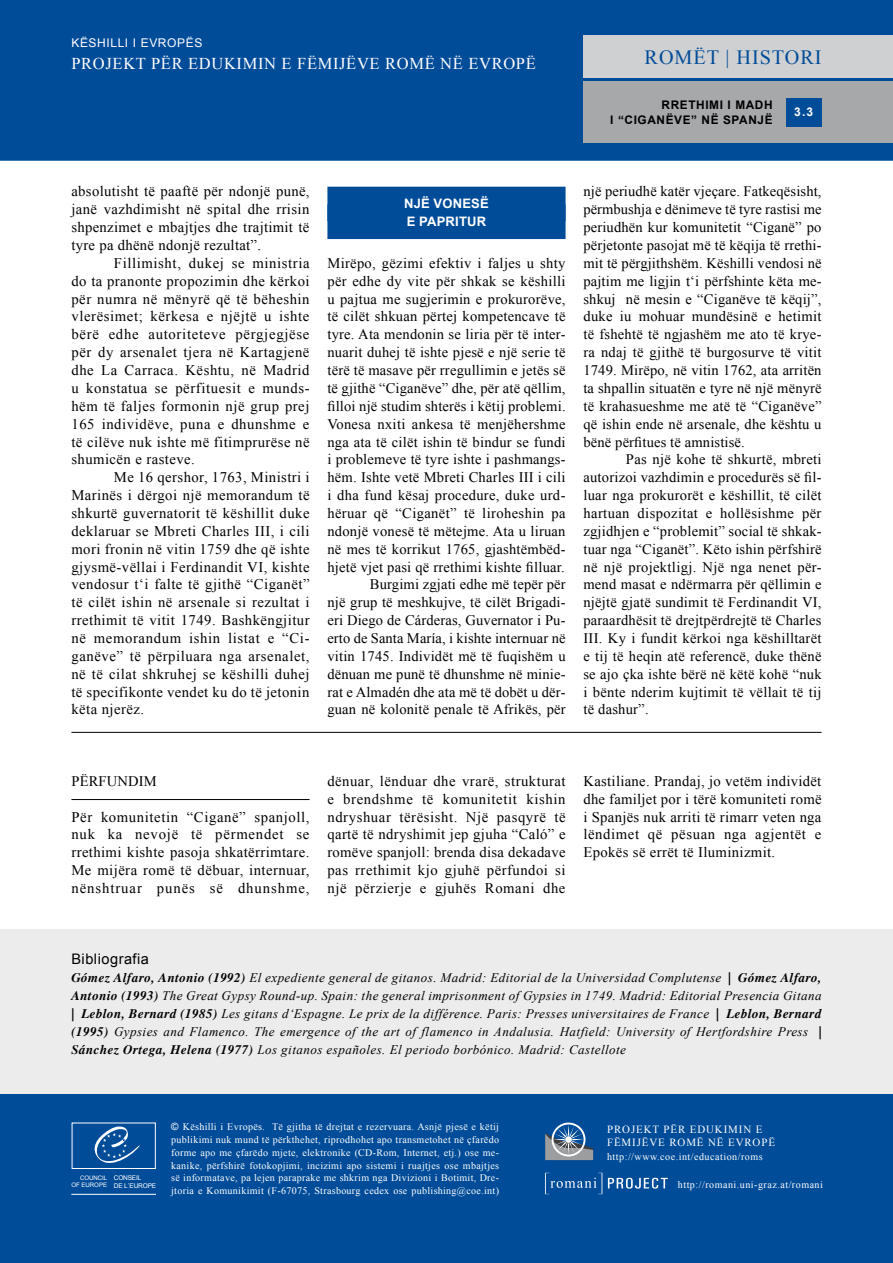
<style>
.page{position:relative;width:893px;height:1263px;background:#fff}
.page>*{position:absolute;margin:0;border:0;box-sizing:border-box;transform-origin:0 0}
.t1{font:20.25px "Times New Roman";letter-spacing:.045em;color:#004c99}
.t2{font:16.5px "Times New Roman";letter-spacing:.04em;color:#fff}
.t3{font:14.7px/17.9px "Times New Roman";letter-spacing:.03em;color:#000;text-align:justify}
.t4{font:14.55px/17.9px "Times New Roman";letter-spacing:.015em;color:#000;text-align:justify}
.t5{font:14.55px "Arial";letter-spacing:.035em;color:#000}
.t6{font:italic 13.05px/17.9px "Times New Roman";letter-spacing:.035em;color:#000;text-align:justify}
.t7{font:700 13.05px "Arial";letter-spacing:.015em;color:#fff}
.t8{font:12px "Arial";letter-spacing:.05em;color:#fff}
.t9{font:700 12px "Arial";color:#fff}
.t10{font:700 11.85px/15px "Arial";letter-spacing:.05em;color:#000;text-align:right}
.t11{font:10.95px/13.5px "Times New Roman";letter-spacing:.08em;color:#fff}
.t12{font:10.05px/12.8px "Times New Roman";letter-spacing:.03em;color:#fff;text-align:justify}
.t13{font:10.05px "Times New Roman";letter-spacing:.05em;color:#fff}
.t14{font:6.45px/7.6px "Arial";letter-spacing:-.025em;color:#fff}
.t15{font:6.15px/7.6px "Arial";letter-spacing:-.01em;color:#fff;text-align:right}
.s1{font-weight:700}
.s2{font-family:"Arial"}
</style>
<div class="page">
<div style="left:0;top:929px;width:893px;height:169px;background:#ececed"></div>
<div style="left:327px;top:187px;width:239px;height:34px;background:#004c99"></div>
<div style="left:327px;top:205px;width:239px;height:34px;background:#004c99"></div>
<hr style="left:71px;top:732px;width:750px;height:1px;background:#000">
<hr style="left:71px;top:799px;width:239px;height:1px;background:#000">
<div style="left:0;top:0;width:893px;height:161px;background:#004c99"></div>
<div style="left:583px;top:81px;width:310px;height:62px;background:#a7a8aa"></div>
<div style="left:583px;top:36px;width:310px;height:42px;background:#cfd0d1"></div>
<div style="left:786px;top:98px;width:35px;height:28px;background:#004c99"></div>
<div style="left:0;top:1094px;width:893px;height:169px;background:#004c99"></div>
<svg style="left:545px;top:1173px;width:57px;height:21px"></svg>
<svg style="left:608px;top:1178px;width:60px;height:10px"></svg>
<hr style="left:71px;top:1194px;width:85px;height:1px;background:#fff">
<svg style="left:90px;top:1126px;width:50px;height:43px"></svg>
<svg style="left:545px;top:1122px;width:48px;height:38px"></svg>
<p class="t8" style="left:71px;top:35px;width:132px">KËSHI LLI I EVROPËS</p>
<p class="t2" style="left:71px;top:52px;width:22px">Projekt</p>
<p class="t2" style="left:151px;top:52px;width:353px">Për Edukimin e fëmijëve romë nË Evrop</p>
<p class="t2" style="left:526px;top:52px;width:12px">ë</p>
<h1 class="t1" style="left:645px;top:44px;width:177px">ROMËT | HISTORI</h1>
<p class="t9" style="left:794px;top:104px;width:21px">3.3</p>
<p class="t10" style="left:610px;top:98px;width:164px">RRETHIMI I MADH<br>I “CIGANËVE” NË SPANJË</p>
<p class="t3" style="left:71px;top:182px;width:240px">absolutisht të paaftë për ndonjë punë, janë vazhdimisht në spital dhe rrisin shpenzimet e mbajtjes dhe trajtimit të tyre pa dhënë ndonjë rezultat”.</p>
<p class="t3" style="left:71px;top:254px;width:240px;text-indent:43px">Fillimisht, dukej se ministria do ta pranonte propozimin dhe kërkoi për numra në mënyrë që të bëheshin vlerësimet; kërkesa e njëjtë u ishte bërë edhe autoriteteve përgjegjëse për dy arsenalet tjera në Kartagjenë dhe La Carraca. Kështu, në Madrid u konstatua se përfituesit e munds&shy;hëm të faljes formonin një grup prej 165 individëve, puna e dhunshme e të cilëve nuk ishte më fitimprurëse në shumicën e rasteve.</p>
<p class="t3" style="left:71px;top:468px;width:240px;text-indent:43px">Me 16 qershor, 1763, Ministri i Marinës i dërgoi një memorandum të shkurtë guvernatorit të këshillit duke deklaruar se Mbreti Charles III , i cili mori fronin në vitin 1759 dhe që ishte gjysmë-vëllai i Ferdinandit VI , kishte vendosur t‘i falte të gjithë “Ciganët” të cilët ishin në arsenale si rezultat i rrethimit të vitit 1749. Bashkëngjitur në memorandum ishin listat e “Ci&shy;ganëve” të përpiluara nga arsenalet, në të cilat shkruhej se këshilli duhej të specifikonte vendet ku do të jetonin këta njerëz.</p>
<p class="t7" style="left:404px;top:195px;width:10px">NJË</p>
<p class="t7" style="left:433px;top:195px;width:55px">VONESË</p>
<p class="t7" style="left:407px;top:213px;width:22px">E PAP</p>
<p class="t7" style="left:446px;top:213px;width:42px">RITUR</p>
<p class="t4" style="left:327px;top:254px;width:240px;text-align:right">Mirëpo, gëzimi efektiv i faljes u shty për edhe dy vite për shkak se këshilli u pajtua me sugjerimin e prokurorëve, të cilët shkuan përtej kompetencave të tyre. Ata mendonin se liria për të inter&shy;nuarit duhej të ishte pjesë e një serie të tërë të masave për rregullimin e jetës së të gjithë “Ciganëve” dhe, për atë qëllim, filloi një studim shterës i këtij problemi.<br>Vonesa nxiti ankesa të menjëhershme nga ata të cilët ishin të bindur se fundi i problemeve të tyre ishte i pashmangs&shy;hëm. Ishte vetë Mbreti Charles III i cili i dha fund kësaj procedure, duke urd&shy;hëruar që “Ciganët” të liroheshin pa ndonjë vonesë të mëtejme. Ata u liruan në mes të korrikut 1765, gjashtëmbëd&shy;hjetë vjet pasi që rrethimi kishte filluar.<br>Burgimi zgjati edhe më tepër për<br>një grup të meshkujve, të cilët Brigadi&shy;eri Diego de Cárderas, Guvernator i Pu&shy;erto de Santa María, i kishte internuar në vitin 1745. Individët më të fuqishëm u dënuan me punë të dhunshme në minie&shy;rat e Almadén dhe ata më të dobët u dër&shy;guan në kolonitë penale të Afrikës, për</p>
<p class="t4" style="left:583px;top:182px;width:240px">një periudhë katër vjeçare. Fatkeqësisht, përmbushja e dënimeve të tyre rastisi me periudhën kur komunitetit “Ciganë” po përjetonte pasojat më të këqija të rrethi&shy;mit të përgjithshëm. Këshilli vendosi në pajtim me ligjin t‘i përfshinte këta me&shy;shkuj në mesin e “Ciganëve të këqij”, duke iu mohuar mundësinë e hetimit të fshehtë të ngjashëm me ato të krye&shy;ra ndaj të gjithë të burgosurve të vitit 1749. Mirëpo, në vitin 1762, ata arritën ta shpallin situatën e tyre në një mënyrë të krahasueshme me atë të “Ciganëve” që ishin ende në arsenale, dhe kështu u bënë përfitues të amnistisë.</p>
<p class="t4" style="left:583px;top:450px;width:240px;text-indent:43px">Pas një kohe të shkurtë, mbreti autorizoi vazhdimin e procedurës së fil&shy;luar nga prokurorët e këshillit, të cilët hartuan dispozitat e hollësishme për zgjidhjen e “problemit” social të shkak&shy;tuar nga “Ciganët”. Këto ishin përfshirë në një projektligj. Një nga nenet për&shy;mend masat e ndërmarra për qëllimin e njëjtë gjatë sundimit të Ferdinandit VI , paraardhësit të drejtpërdrejtë të Charles III . Ky i fundit kërkoi nga këshilltarët e tij të heqin atë referencë, duke thënë se ajo çka ishte bërë në këtë kohë “nuk i bënte nderim kujtimit të vëllait të tij të dashur”.</p>
<p class="t4" style="left:71px;top:772px;width:38px">PËRFUNDIM</p>
<p class="t3" style="left:71px;top:807px;width:240px">Për komunitetin “Ciganë” spanjoll, nuk ka nevojë të përmendet se rrethimi kishte pasoja shkatërrimtare.<br>Me mijëra romë të dëbuar, internuar, nënshtruar punës së dhunshme,</p>
<p class="t3" style="left:327px;top:772px;width:240px">dënuar, lënduar dhe vrarë, strukturat e brendshme të komunitetit kishin ndryshuar tërësisht. Një pasqyrë të qartë të ndryshimit jep gjuha “Caló” e romëve spanjoll: brenda disa dekadave pas rrethimit kjo gjuhë përfundoi si një përzierje e gjuhës Romani dhe</p>
<p class="t3" style="left:583px;top:772px;width:240px">Kastiliane. Prandaj, jo vetëm individët dhe familjet por i tërë komuniteti romë i Spanjës nuk arriti të rimarr veten nga lëndimet që pësuan nga agjentët e Epokës së errët të Iluminizmit.</p>
<p class="t5" style="left:71px;top:950px;width:79px">BIBLIOGRAFIA</p>
<p class="t6" style="left:71px;top:969px;width:752px"><span class="s1">Gómez Alfaro, Antonio (1992)</span> El expediente general de gitanos. Madrid: Editorial de la Universidad Complutense <span class="s1">| Gómez Alfaro, Antonio (1993)</span> The Great Gypsy Round-up. Spain: the general imprisonment of Gypsies in 1749. Madrid: Editorial Presencia Gitana <span class="s1">| Leblon, Bernard (1985)</span> Les gitans d‘Espagne. Le prix de la différence. Paris: Presses universitaires de France <span class="s1">| Leblon, Bernard (1995)</span> Gypsies and Flamenco. The emergence of the art of flamenco in Andalusia. Hatfield: University of Hertfordshire Press <span class="s1">| Sánchez Ortega, Helena (1977)</span> Los gitanos españoles. El periodo borbónico. Madrid: Castellote</p>
<p class="t15" style="left:72px;top:1174px;width:37px">COUNCIL<br>OF EUROPE</p>
<p class="t14" style="left:114px;top:1174px;width:43px">CONSEIL<br>DE L´EUROPE</p>
<p class="t12" style="left:171px;top:1120px;width:329px"><span class="s2">©</span> Këshilli i Evropës. Të gjitha të drejtat e rezervuara. Asnjë pjesë e këtij publikimi nuk mund të përkthehet, riprodhohet apo transmetohet në çfarëdo forme apo me çfarëdo mjete, elektronike (CD -Rom, Internet, etj.) ose me&shy;kanike, përfshirë fotokopjimi, incizimi apo sistemi i ruajtjes ose mbajtjes së informatave, pa lejen paraprake me shkrim nga Divizioni i Botimit, Dre&shy;jtoria e Komunikimit (F-67075, Strasbourg cedex ose publishing@coe.int)</p>
<p class="t11" style="left:607px;top:1122px;width:155px;text-indent:37px">Kt Për Edukimin e fëmijëve romë nË Evrop</p>
<p class="t11" style="left:607px;top:1122px;width:16px">Proje</p>
<p class="t11" style="left:768px;top:1135px;width:8px">ë</p>
<p class="t13" style="left:607px;top:1150px;width:157px">http://www.coe.int/education/roms</p>
<p class="t13" style="left:678px;top:1178px;width:147px">http://romani.uni-graz.at/romani</p>
</div>
